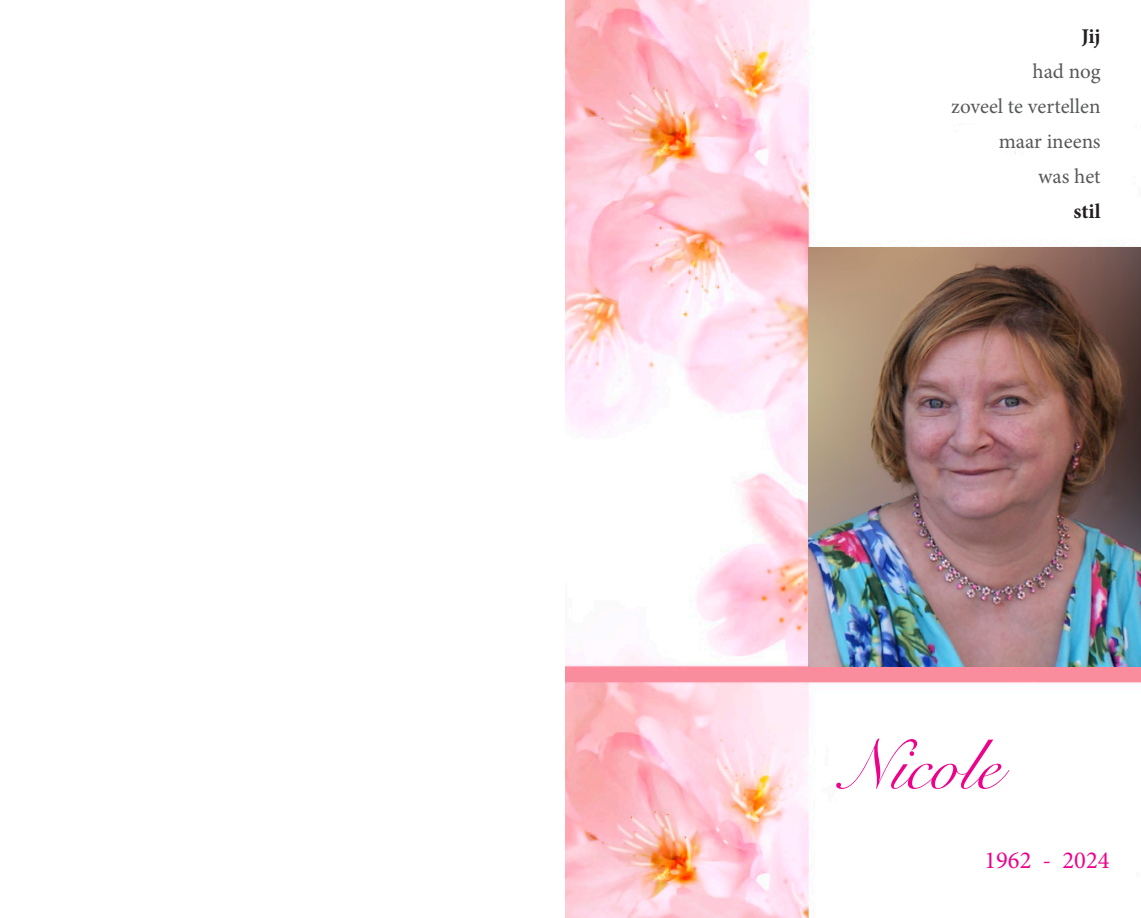
<style>
.page{position:relative;width:1141px;height:918px;background:#fff}
.page>*{position:absolute;margin:0;border:0;box-sizing:border-box;transform-origin:0 0}
.t1{font:70px "Snell Roundhand";color:#ed028c}
.t2{font:24.5px "Minion Pro";color:#ed028c}
.t3{font:21px/35px "Minion Pro";color:#57585a;text-align:right}
.t4{font:700 21px "Minion Pro";letter-spacing:-.005em;color:#231f20}
</style>
<div class="page">
<img style="left:566px;top:0;width:575px;height:918px">
<img style="left:809px;top:248px;width:332px;height:418px">
<p class="t4" style="left:1082px;top:21px;width:21px">Jij</p>
<p class="t3" style="left:951px;top:53px;width:151px">had nog<br>zoveel te vertellen maar ineens<br>was het</p>
<p class="t4" style="left:1073px;top:196px;width:29px">stil</p>
<h1 class="t1" style="left:841px;top:710px;width:161px">Nicole</h1>
<p class="t2" style="left:984px;top:844px;width:127px">1962 - 2024</p>
</div>
